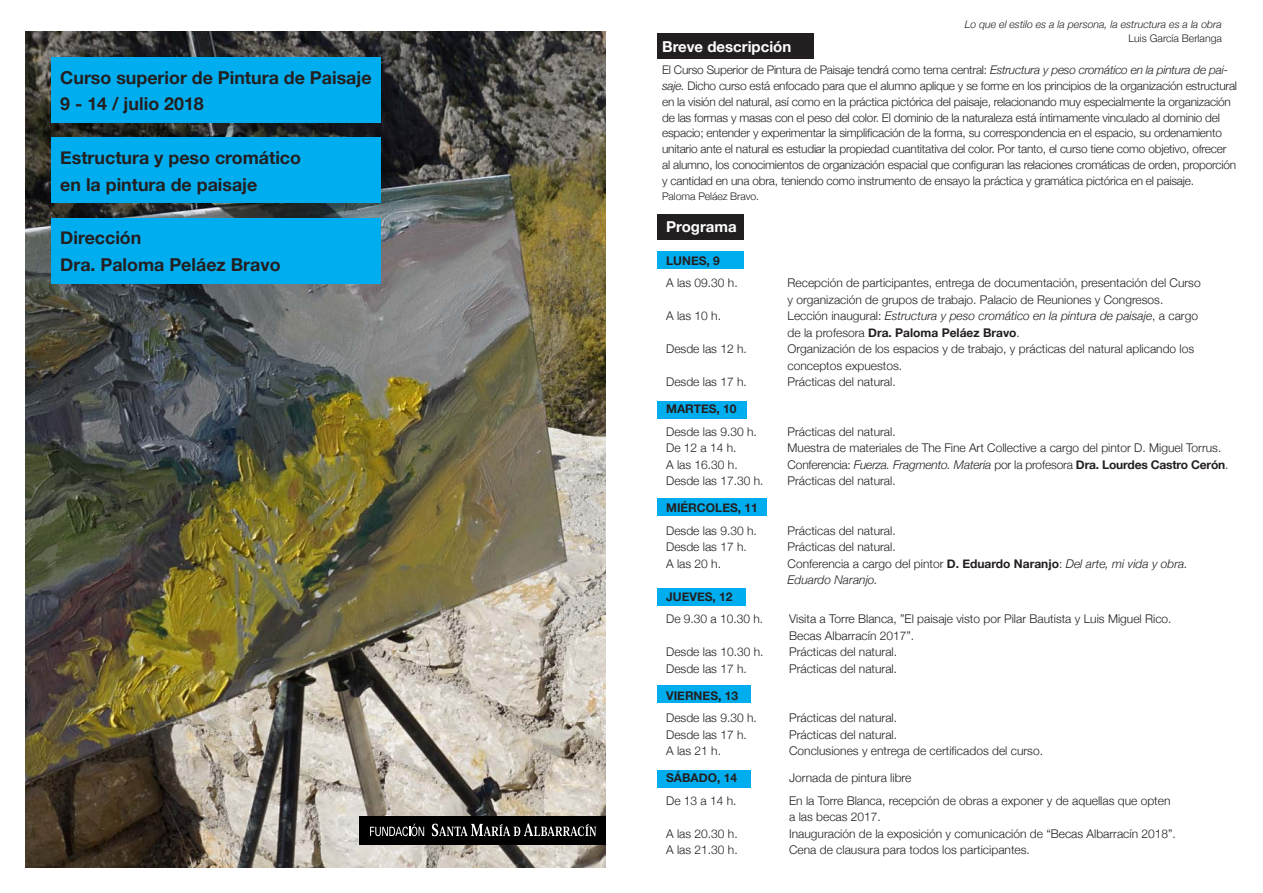
<style>
.page{position:relative;width:1263px;height:893px;background:#fff}
.page>*{position:absolute;margin:0;border:0;box-sizing:border-box;transform-origin:0 0}
.t1{font:700 17.85px "Helvetica Neue";color:#231f20}
.t2{font:700 15px "Helvetica Neue";color:#fff}
.t3{font:300 12px/16.5px "Helvetica Neue";color:#231f20}
.t4{font:italic 300 12px/16.5px "Helvetica Neue";color:#231f20}
.t5{font:700 12px "Helvetica Neue";color:#231f20}
.t6{font:300 11.85px/15.8px "Helvetica Neue";letter-spacing:-.02em;color:#231f20}
.t7{font:italic 300 10.5px "Helvetica Neue";color:#231f20}
.t8{font:300 10.5px "Helvetica Neue";letter-spacing:-.01em;color:#231f20}
.s1{font-style:italic}
.s2{font-style:normal}
.s3{font-weight:700;font-style:normal}
.s4{font-weight:700}
</style>
<div class="page">
<img style="left:26px;top:32px;width:580px;height:835px">
<div style="left:360px;top:816px;width:246px;height:29px;background:#000"></div>
<svg style="left:370px;top:824px;width:54px;height:12px"></svg>
<svg style="left:432px;top:824px;width:164px;height:12px"></svg>
<div style="left:51px;top:57px;width:330px;height:65px;background:#00aeef"></div>
<div style="left:51px;top:138px;width:330px;height:65px;background:#00aeef"></div>
<div style="left:51px;top:219px;width:330px;height:65px;background:#00aeef"></div>
<div style="left:657px;top:33px;width:157px;height:26px;background:#231f20"></div>
<div style="left:657px;top:214px;width:86px;height:26px;background:#231f20"></div>
<div style="left:657px;top:251px;width:86px;height:18px;background:#00aeef"></div>
<div style="left:657px;top:401px;width:89px;height:18px;background:#00aeef"></div>
<div style="left:657px;top:498px;width:110px;height:18px;background:#00aeef"></div>
<div style="left:657px;top:588px;width:89px;height:17px;background:#00aeef"></div>
<div style="left:657px;top:685px;width:93px;height:18px;background:#00aeef"></div>
<div style="left:657px;top:770px;width:93px;height:17px;background:#00aeef"></div>
<p class="t1" style="left:60px;top:66px;width:313px">Curso superior de Pintura de Paisaje</p>
<p class="t1" style="left:60px;top:93px;width:145px">9 - 14 / julio 2018</p>
<p class="t1" style="left:60px;top:146px;width:242px">Estructura y peso cromático</p>
<p class="t1" style="left:60px;top:173px;width:199px">en la pintura de paisaje</p>
<p class="t1" style="left:60px;top:227px;width:83px">Dirección</p>
<p class="t1" style="left:60px;top:253px;width:222px">Dra. Paloma Peláez Bravo</p>
<p class="t7" style="left:965px;top:18px;width:259px">Lo que el estilo es a la persona, la estructura es a la obra</p>
<p class="t8" style="left:1128px;top:31px;width:95px">Luis García Berlanga</p>
<p class="t2" style="left:662px;top:37px;width:131px">Breve descripción</p>
<p class="t6" style="left:662px;top:62px;width:576px">El Curso Superior de Pintura de Paisaje tendrá como tema central: <span class="s1">Estructura y peso cromático en la pintura de pai&shy;saje.</span> Dicho curso está enfocado para que el alumno aplique y se forme en los principios de la organización estructural en la visión del natural, así como en la práctica pictórica del paisaje, relacionando muy especialmente la organización de las formas y masas con el peso del color. El dominio de la naturaleza está íntimamente vinculado al dominio del espacio; entender y experimentar la simplificación de la forma, su correspondencia en el espacio, su ordenamiento unitario ante el natural es estudiar la propiedad cuantitativa del color. Por tanto, el curso tiene como objetivo, ofrecer al alumno, los conocimientos de organización espacial que configuran las relaciones cromáticas de orden, proporción y cantidad en una obra, teniendo como instrumento de ensayo la práctica y gramática pictórica en el paisaje.</p>
<p class="t8" style="left:662px;top:190px;width:99px">Paloma Peláez Bravo.</p>
<p class="t2" style="left:666px;top:217px;width:72px">Programa</p>
<p class="t5" style="left:666px;top:253px;width:55px">LUNES, 9</p>
<p class="t3" style="left:666px;top:274px;width:73px">A las 09.30 h.</p>
<p class="t3" style="left:788px;top:274px;width:415px">Recepción de participantes, entrega de documentación, presentación del Curso y organización de grupos de trabajo. Palacio de Reuniones y Congresos.</p>
<p class="t3" style="left:666px;top:307px;width:56px">A las 10 h.</p>
<p class="t4" style="left:788px;top:308px;width:412px"><span class="s2">Lección inaugural:</span> Estructura y peso cromático en la pintura de paisaje<span class="s2">, a cargo de la profesora</span> <span class="s3">Dra. Paloma Peláez Bravo</span><span class="s2">.</span></p>
<p class="t3" style="left:666px;top:340px;width:82px">Desde las 12 h.</p>
<p class="t3" style="left:788px;top:340px;width:408px">Organización de los espacios y de trabajo, y prácticas del natural aplicando los conceptos expuestos.</p>
<p class="t3" style="left:666px;top:373px;width:82px">Desde las 17 h.</p>
<p class="t3" style="left:788px;top:373px;width:110px">Prácticas del natural.</p>
<p class="t5" style="left:666px;top:402px;width:72px">MARTES, 10</p>
<p class="t3" style="left:666px;top:423px;width:92px">Desde las 9.30 h.</p>
<p class="t3" style="left:788px;top:423px;width:110px">Prácticas del natural.</p>
<p class="t3" style="left:666px;top:439px;width:72px">De 12 a 14 h.</p>
<p class="t3" style="left:788px;top:439px;width:435px">Muestra de materiales de The Fine Art Collective a cargo del pintor D. Miguel Torrus.</p>
<p class="t3" style="left:666px;top:456px;width:73px">A las 16.30 h.</p>
<p class="t3" style="left:788px;top:456px;width:442px">Conferencia: <span class="s1">Fuerza. Fragmento. Materia</span> por la profesora <span class="s4">Dra. Lourdes Castro Cerón</span>.</p>
<p class="t3" style="left:666px;top:472px;width:99px">Desde las 17.30 h.</p>
<p class="t3" style="left:788px;top:472px;width:110px">Prácticas del natural.</p>
<p class="t5" style="left:666px;top:501px;width:93px">MIÉRCOLES, 11</p>
<p class="t3" style="left:666px;top:522px;width:92px">Desde las 9.30 h.</p>
<p class="t3" style="left:788px;top:522px;width:110px">Prácticas del natural.</p>
<p class="t3" style="left:666px;top:538px;width:82px">Desde las 17 h.</p>
<p class="t3" style="left:788px;top:538px;width:110px">Prácticas del natural.</p>
<p class="t3" style="left:666px;top:555px;width:56px">A las 20 h.</p>
<p class="t4" style="left:788px;top:555px;width:402px"><span class="s2">Conferencia a cargo del pintor</span> <span class="s3">D. Eduardo Naranjo</span><span class="s2">:</span> Del arte, mi vida y obra.<br>Eduardo Naranjo.</p>
<p class="t5" style="left:666px;top:589px;width:68px">JUEVES, 12</p>
<p class="t3" style="left:666px;top:610px;width:99px">De 9.30 a 10.30 h.</p>
<p class="t3" style="left:789px;top:610px;width:384px">Visita a Torre Blanca, ”El paisaje visto por Pilar Bautista y Luis Miguel Rico.<br>Becas Albarracín 2017”.</p>
<p class="t3" style="left:666px;top:643px;width:99px">Desde las 10.30 h.</p>
<p class="t3" style="left:789px;top:643px;width:110px">Prácticas del natural.</p>
<p class="t3" style="left:666px;top:660px;width:82px">Desde las 17 h.</p>
<p class="t3" style="left:789px;top:660px;width:110px">Prácticas del natural.</p>
<p class="t5" style="left:666px;top:688px;width:74px">VIERNES, 13</p>
<p class="t3" style="left:666px;top:709px;width:92px">Desde las 9.30 h.</p>
<p class="t3" style="left:789px;top:709px;width:110px">Prácticas del natural.</p>
<p class="t3" style="left:666px;top:726px;width:82px">Desde las 17 h.</p>
<p class="t3" style="left:789px;top:726px;width:110px">Prácticas del natural.</p>
<p class="t3" style="left:666px;top:742px;width:56px">A las 21 h.</p>
<p class="t3" style="left:789px;top:742px;width:255px">Conclusiones y entrega de certificados del curso.</p>
<p class="t5" style="left:666px;top:771px;width:72px">SÁBADO, 14</p>
<p class="t3" style="left:789px;top:769px;width:124px">Jornada de pintura libre</p>
<p class="t3" style="left:666px;top:792px;width:72px">De 13 a 14 h.</p>
<p class="t3" style="left:789px;top:792px;width:383px">En la Torre Blanca, recepción de obras a exponer y de aquellas que opten a las becas 2017.</p>
<p class="t3" style="left:666px;top:825px;width:73px">A las 20.30 h.</p>
<p class="t3" style="left:789px;top:825px;width:388px">Inauguración de la exposición y comunicación de “Becas Albarracín 2018”.</p>
<p class="t3" style="left:666px;top:841px;width:73px">A las 21.30 h.</p>
<p class="t3" style="left:789px;top:841px;width:242px">Cena de clausura para todos los participantes.</p>
</div>
